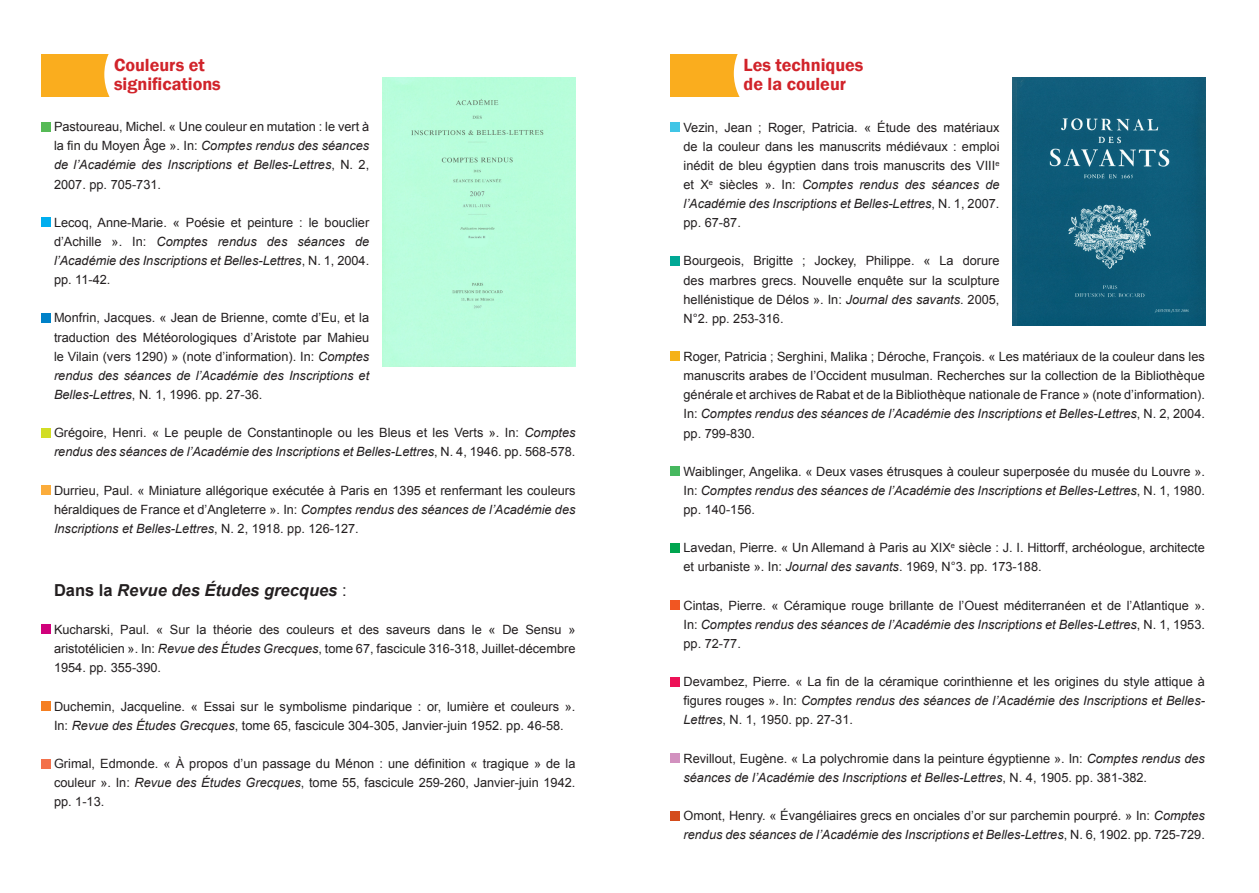
<style>
.page{position:relative;width:1259px;height:893px;background:#fff}
.page>*{position:absolute;margin:0;border:0;box-sizing:border-box;transform-origin:0 0}
.t1{font:600 18.15px/19.2px "Franklin Gothic";color:#d1232a}
.t2{font:italic 700 16.5px "Arial";color:#231f20}
.t3{font:12.75px/19.2px "Arial";color:#231f20;text-align:justify}
.s1{font-style:italic}
.s2{font-style:normal}
.s3{font-weight:400;font-style:normal}
</style>
<div class="page">
<div style="left:41px;top:54px;width:142px;height:43px;background:#faad1e"></div>
<div style="left:670px;top:54px;width:143px;height:43px;background:#faad1e"></div>
<div style="left:104px;top:23px;width:103px;height:103px;background:#fff;border-radius:50%"></div>
<div style="left:734px;top:22px;width:102px;height:103px;background:#fff;border-radius:50%"></div>
<img style="left:1012px;top:77px;width:193px;height:248px">
<div style="left:382px;top:77px;width:193px;height:290px;background:#b8fddb"></div>
<div style="left:670px;top:122px;width:9px;height:9px;background:#40c5e6"></div>
<div style="left:41px;top:122px;width:9px;height:9px;background:#56ba56"></div>
<div style="left:670px;top:257px;width:9px;height:9px;background:#00a895"></div>
<div style="left:41px;top:218px;width:9px;height:9px;background:#00aeef"></div>
<div style="left:670px;top:352px;width:9px;height:9px;background:#f5b218"></div>
<div style="left:41px;top:313px;width:9px;height:9px;background:#0081c8"></div>
<div style="left:670px;top:467px;width:9px;height:9px;background:#46b85f"></div>
<div style="left:41px;top:429px;width:9px;height:9px;background:#d2dd25"></div>
<div style="left:41px;top:485px;width:9px;height:9px;background:#fbac3b"></div>
<div style="left:41px;top:624px;width:9px;height:10px;background:#d0017b"></div>
<div style="left:41px;top:702px;width:9px;height:9px;background:#f57f21"></div>
<div style="left:41px;top:759px;width:9px;height:9px;background:#f3714b"></div>
<div style="left:670px;top:543px;width:9px;height:9px;background:#00a54f"></div>
<div style="left:670px;top:600px;width:9px;height:9px;background:#f15622"></div>
<div style="left:670px;top:677px;width:9px;height:9px;background:#ed1157"></div>
<div style="left:670px;top:754px;width:9px;height:9px;background:#d291bf"></div>
<div style="left:670px;top:811px;width:9px;height:9px;background:#d44c1c"></div>
<p class="t1" style="left:114px;top:56px;width:92px">Couleurs et</p>
<p class="t1" style="left:114px;top:75px;width:108px">significations</p>
<p class="t3" style="left:54px;top:117px;width:317px">Pastoureau, Michel. « Une couleur en mutation : le vert à la fin du Moyen Âge ». In: <span class="s1">Comptes rendus des séances de l’Académie des Inscriptions et Belles-Lettres</span>, N. 2, 2007. pp. 705-731.</p>
<p class="t3" style="left:54px;top:213px;width:317px">Lecoq, Anne-Marie. « Poésie et peinture : le bouclier d’Achille ». In: <span class="s1">Comptes rendus des séances de l’Académie des Inscriptions et Belles-Lettres</span>, N. 1, 2004. pp. 11-42.</p>
<p class="t3" style="left:54px;top:308px;width:317px">Monfrin, Jacques. « Jean de Brienne, comte d’Eu, et la traduction des Météorologiques d’Aristote par Mahieu le Vilain (vers 1290) » (note d’information). In: <span class="s1">Comptes rendus des séances de l’Académie des Inscriptions et Belles-Lettres</span>, N. 1, 1996. pp. 27-36.</p>
<p class="t3" style="left:54px;top:423px;width:523px">Grégoire, Henri. « Le peuple de Constantinople ou les Bleus et les Verts ». In: <span class="s1">Comptes rendus des séances de l’Académie des Inscriptions et Belles-Lettres</span>, N. 4, 1946. pp. 568-578.</p>
<p class="t3" style="left:54px;top:481px;width:523px">Durrieu, Paul. « Miniature allégorique exécutée à Paris en 1395 et renfermant les couleurs héraldiques de France et d’Angleterre ». In: <span class="s1">Comptes rendus des séances de l’Académie des Inscriptions et Belles-Lettres</span>, N. 2, 1918. pp. 126-127.</p>
<p class="t2" style="left:54px;top:579px;width:294px"><span class="s2">Dans la</span> Revue des Études grecques <span class="s3">:</span></p>
<p class="t3" style="left:54px;top:620px;width:523px">Kucharski, Paul. « Sur la théorie des couleurs et des saveurs dans le « De Sensu » aristotélicien ». In: <span class="s1">Revue des Études Grecques</span>, tome 67, fascicule 316-318, Juillet-décembre 1954. pp. 355-390.</p>
<p class="t3" style="left:54px;top:697px;width:523px">Duchemin, Jacqueline. « Essai sur le symbolisme pindarique : or, lumière et couleurs ».<br>In: <span class="s1">Revue des Études Grecques</span>, tome 65, fascicule 304-305, Janvier-juin 1952. pp. 46-58.</p>
<p class="t3" style="left:54px;top:754px;width:523px">Grimal, Edmonde. « À propos d’un passage du Ménon : une définition « tragique » de la couleur ». In: <span class="s1">Revue des Études Grecques</span>, tome 55, fascicule 259-260, Janvier-juin 1942. pp. 1-13.</p>
<p class="t1" style="left:743px;top:56px;width:121px">Les techniques de la couleur</p>
<p class="t3" style="left:683px;top:118px;width:317px">Vezin, Jean ; Roger, Patricia. « Étude des matériaux de la couleur dans les manuscrits médiévaux : emploi inédit de bleu égyptien dans trois manuscrits des VIII<sup>e </sup>et X<sup>e</sup> siècles ». In: <span class="s1">Comptes rendus des séances de l’Académie des Inscriptions et Belles-Lettres</span>, N. 1, 2007. pp. 67-87.</p>
<p class="t3" style="left:683px;top:251px;width:317px">Bourgeois, Brigitte ; Jockey, Philippe. « La dorure des marbres grecs. Nouvelle enquête sur la sculpture hellénistique de Délos ». In: <span class="s1">Journal des savants</span>. 2005, N°2. pp. 253-316.</p>
<p class="t3" style="left:683px;top:347px;width:523px">Roger, Patricia ; Serghini, Malika ; Déroche, François. « Les matériaux de la couleur dans les manuscrits arabes de l’Occident musulman. Recherches sur la collection de la Bibliothèque générale et archives de Rabat et de la Bibliothèque nationale de France » (note d’information).<br>In: <span class="s1">Comptes rendus des séances de l’Académie des Inscriptions et Belles-Lettres</span>, N. 2, 2004. pp. 799-830.</p>
<p class="t3" style="left:683px;top:462px;width:523px">Waiblinger, Angelika. « Deux vases étrusques à couleur superposée du musée du Louvre ».<br>In: <span class="s1">Comptes rendus des séances de l’Académie des Inscriptions et Belles-Lettres</span>, N. 1, 1980. pp. 140-156.</p>
<p class="t3" style="left:683px;top:538px;width:523px">Lavedan, Pierre. « Un Allemand à Paris au XIX<sup>e</sup> siècle : J. I. Hittorff, archéologue, architecte et urbaniste ». In: <span class="s1">Journal des savants</span>. 1969, N°3. pp. 173-188.</p>
<p class="t3" style="left:683px;top:596px;width:523px">Cintas, Pierre. « Céramique rouge brillante de l’Ouest méditerranéen et de l’Atlantique ».<br>In: <span class="s1">Comptes rendus des séances de l’Académie des Inscriptions et Belles-Lettres</span>, N. 1, 1953. pp. 72-77.</p>
<p class="t3" style="left:683px;top:672px;width:523px">Devambez, Pierre. « La fin de la céramique corinthienne et les origines du style attique à figures rouges ». In: <span class="s1">Comptes rendus des séances de l’Académie des Inscriptions et Belles-Lettres</span>, N. 1, 1950. pp. 27-31.</p>
<p class="t3" style="left:683px;top:749px;width:523px">Revillout, Eugène. « La polychromie dans la peinture égyptienne ». In: <span class="s1">Comptes rendus des séances de l’Académie des Inscriptions et Belles-Lettres</span>, N. 4, 1905. pp. 381-382.</p>
<p class="t3" style="left:683px;top:806px;width:523px">Omont, Henry. « Évangéliaires grecs en onciales d’or sur parchemin pourpré. » In: <span class="s1">Comptes rendus des séances de l’Académie des Inscriptions et Belles-Lettres</span>, N. 6, 1902. pp. 725-729.</p>
</div>
